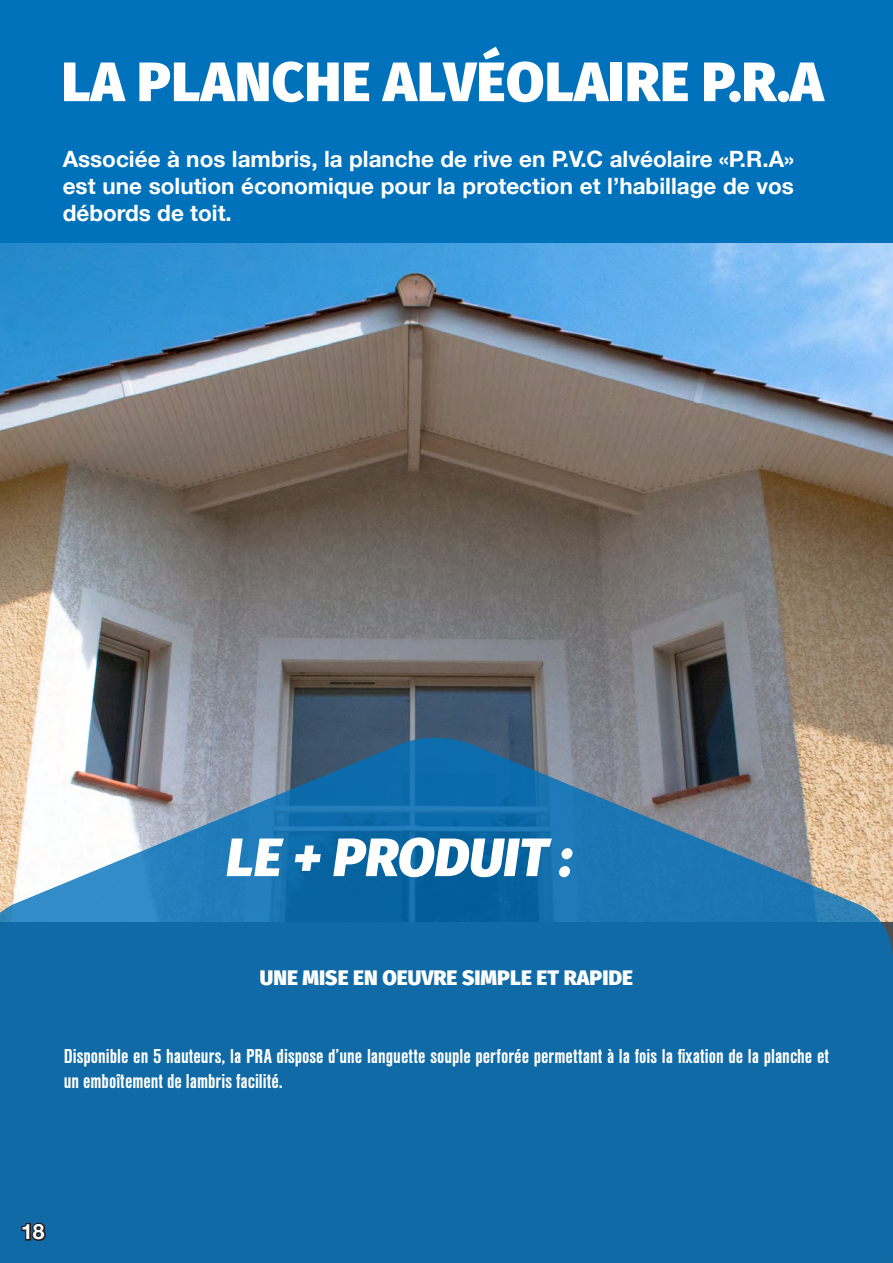
<style>
.page{position:relative;width:893px;height:1263px;background:#fff}
.page>*{position:absolute;margin:0;border:0;box-sizing:border-box;transform-origin:0 0}
.t1{font:800 55.5px "Fira Sans";letter-spacing:.01em;color:#fff}
.t2{font:italic 800 54px "Fira Sans";color:#fff}
.t3{font:700 22.5px/27px "Helvetica Neue";color:#fff;text-align:justify}
.t4{font:700 21px/25.2px "Nimbus San Con";color:#fff}
.t5{font:800 21px "Fira Sans";color:#fff}
.t6{font:700 21px "Helvetica Neue";color:#fff}
</style>
<div class="page">
<img style="left:0;top:242px;width:893px;height:494px">
<svg style="left:0;top:736px;width:893px;height:527px;background:#2a75a7"></svg>
<div style="left:0;top:126px;width:893px;height:116px;background:#0071bb"></div>
<div style="left:0;top:0;width:893px;height:126px;background:#0071bb"></div>
<svg style="left:20px;top:1220px;width:28px;height:23px"></svg>
<h1 class="t1" style="left:62px;top:43px;width:763px">LA PLANCHE ALVÉOLAIRE P.R.A</h1>
<p class="t3" style="left:63px;top:146px;width:733px">Associée à nos lambris, la planche de rive en P.V.C alvéolaire «P.R.A» est une solution économique pour la protection et l’habillage de vos débords de toit.</p>
<h2 class="t2" style="left:226px;top:819px;width:348px">LE + PRODUIT :</h2>
<p class="t5" style="left:260px;top:963px;width:375px">UNE MISE EN OEUVRE SIMPLE ET RAPIDE</p>
<p class="t4" style="left:64px;top:1044px;width:767px">Disponible en 5 hauteurs, la PRA dispose d’une languette souple perforée permettant à la fois la fixation de la planche et un emboîtement de lambris facilité.</p>
<p class="t6" style="left:21px;top:1215px;width:25px">18</p>
</div>
